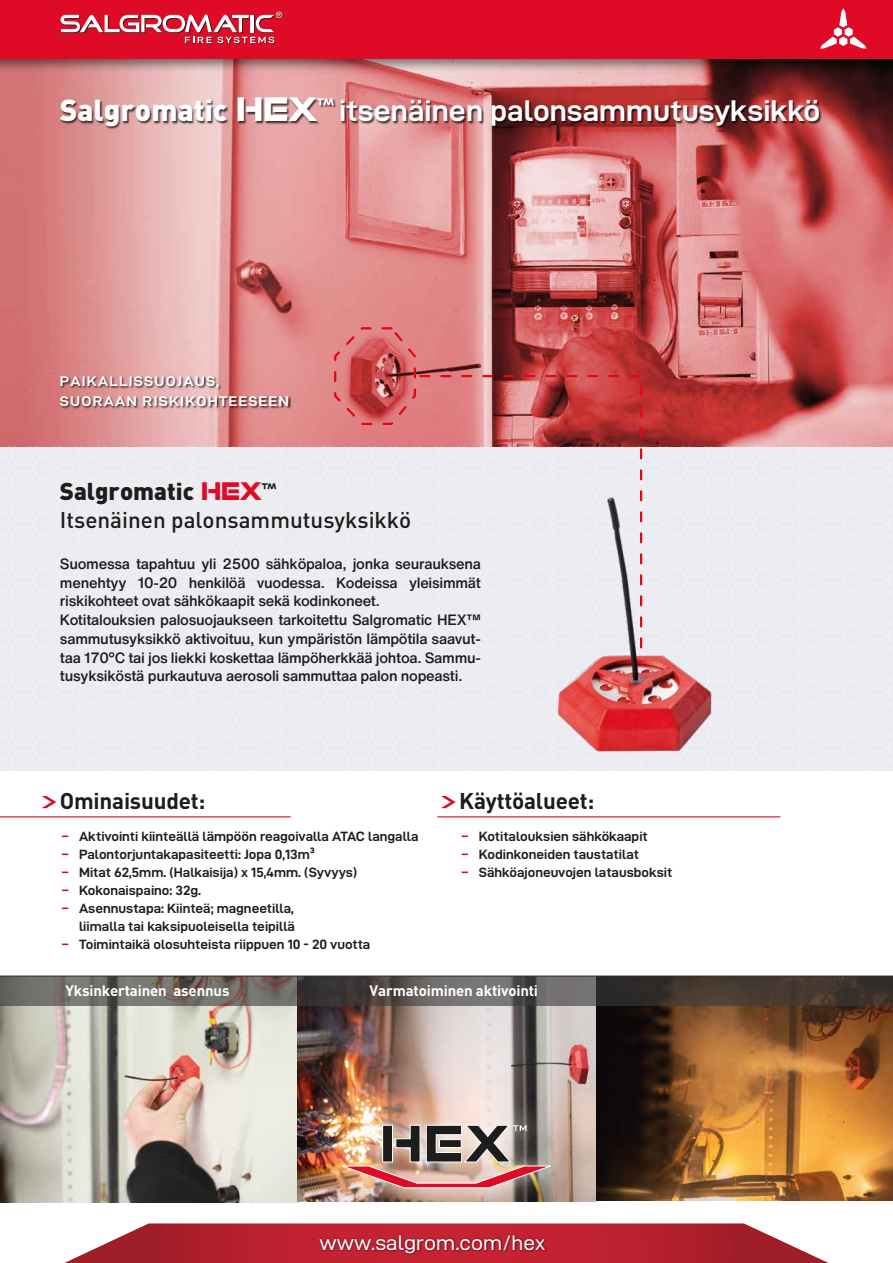
<style>
.page{position:relative;width:893px;height:1263px;background:#fff}
.page>*{position:absolute;margin:0;border:0;box-sizing:border-box;transform-origin:0 0}
.t1{font:30px "D DIN Exp Bold";color:#fff}
.t2{font:900 24px "DIN Pro";color:#1d1d1b}
.t3{font:500 22.5px "DIN Pro";color:#1d1d1b}
.t4{font:700 22.5px "DIN Pro";letter-spacing:-.01em;color:#1d1d1b}
.t5{font:21px "D DIN Exp";color:#fff}
.t6{font:700 15px "DIN Pro";letter-spacing:-.01em;color:#fff}
.t7{font:500 14.7px/18.8px "Helvetica Now Text";letter-spacing:-.02em;color:#1d1d1b}
.t8{font:13.95px/19.6px "D DIN Exp Bold";letter-spacing:.075em;color:#fff;scale:1.07 1}
.t9{font:13.5px/18px "D DIN Exp Bold";color:#1d1d1b;text-align:right}
.s1{font-family:"DIN Pro";font-weight:900}
.s2{font-family:"Good Timing Rg";font-weight:700;font-size:36px}
.s3{font-family:"Good Timing Rg";font-weight:700;font-size:27px;color:#de0a26}
.s4{color:#de0a26}
</style>
<div class="page">
<img style="left:0;top:1006px;width:893px;height:196px">
<img style="left:0;top:76px;width:893px;height:371px">
<svg style="left:64px;top:1223px;width:765px;height:40px"></svg>
<img style="left:0;top:59px;width:893px;height:17px">
<div style="left:0;top:0;width:893px;height:59px;background:#de0a26"></div>
<svg style="left:820px;top:8px;width:46px;height:40px"></svg>
<svg style="left:42px;top:796px;width:14px;height:12px"></svg>
<hr style="left:0;top:816px;width:291px;height:1px;background:#de0a26">
<img style="left:317px;top:1230px;width:231px;height:27px">
<hr style="left:437px;top:816px;width:343px;height:1px;background:#de0a26">
<svg style="left:61px;top:12px;width:222px;height:32px"></svg>
<img style="left:59px;top:373px;width:235px;height:39px">
<svg style="left:441px;top:796px;width:15px;height:12px"></svg>
<img style="left:58px;top:81px;width:767px;height:55px">
<img style="left:306px;top:1082px;width:281px;height:148px">
<img style="left:320px;top:1102px;width:253px;height:108px">
<img style="left:339px;top:1124px;width:215px;height:64px">
<div style="left:0;top:447px;width:893px;height:323px;background:#ebecf1"></div>
<svg style="left:0;top:976px;width:893px;height:30px;background:#57514d"></svg>
<svg style="left:418px;top:374px;width:225px;height:97px"></svg>
<svg style="left:333px;top:325px;width:84px;height:101px;background:#d16465"></svg>
<img style="left:499px;top:471px;width:274px;height:300px">
<h1 class="t1" style="left:60px;top:95px;width:762px"><span class="s1">Salgromatic</span> <span class="s2">HEX</span><sup>™</sup> itsenäinen palonsammutusyksikkö</h1>
<p class="t8" style="left:60px;top:371px;width:216px">PAIKALLISSUOJAUS,<br>SUORAAN RISKIKOHTEESEEN</p>
<h2 class="t2" style="left:60px;top:475px;width:218px">Salgromatic <span class="s3">HEX</span><sup>™</sup></h2>
<h3 class="t3" style="left:60px;top:505px;width:353px">Itsenäinen palonsammutusyksikkö</h3>
<p class="t7" style="left:60px;top:554px;width:423px">Suomessa tapahtuu yli 2500 sähköpaloa, jonka seurauksena menehtyy 10-20 henkilöä vuodessa. Kodeissa yleisimmät riskikohteet ovat sähkökaapit sekä kodinkoneet.<br>Kotitalouksien palosuojaukseen tarkoitettu Salgromatic HEX™ sammutusyksikkö aktivoituu, kun ympäristön lämpötila saavut&shy;taa 170°C tai jos liekki koskettaa lämpöherkkää johtoa. Sammu&shy;tusyksiköstä purkautuva aerosoli sammuttaa palon nopeasti.</p>
<h3 class="t4" style="left:60px;top:786px;width:147px">Ominaisuudet:</h3>
<p class="t9" style="left:62px;top:827px;width:358px"><span class="s4">–</span> Aktivointi kiinteällä lämpöön reagoivalla ATAC langalla</p>
<p class="t9" style="left:62px;top:845px;width:254px"><span class="s4">–</span> Palontorjuntakapasiteetti: Jopa 0,13m³</p>
<p class="t9" style="left:62px;top:863px;width:297px"><span class="s4">–</span> Mitat 62,5mm. (Halkaisija) x 15,4mm. (Syvyys)</p>
<p class="t9" style="left:62px;top:881px;width:140px"><span class="s4">–</span> Kokonaispaino: 32g.</p>
<p class="t9" style="left:62px;top:899px;width:234px"><span class="s4">–</span> Asennustapa: Kiinteä; magneetilla, liimalla tai kaksipuoleisella teipillä</p>
<p class="t9" style="left:62px;top:935px;width:310px"><span class="s4">–</span> Toimintaikä olosuhteista riippuen 10 - 20 vuotta</p>
<h3 class="t4" style="left:459px;top:786px;width:137px">Käyttöalueet:</h3>
<p class="t9" style="left:462px;top:827px;width:188px"><span class="s4">–</span> Kotitalouksien sähkökaapit</p>
<p class="t9" style="left:462px;top:845px;width:179px"><span class="s4">–</span> Kodinkoneiden taustatilat</p>
<p class="t9" style="left:462px;top:863px;width:212px"><span class="s4">–</span> Sähköajoneuvojen latausboksit</p>
<p class="t6" style="left:65px;top:981px;width:166px">Yksinkertainen asennus</p>
<p class="t6" style="left:370px;top:981px;width:170px">Varmatoiminen aktivointi</p>
<h3 class="t5" style="left:320px;top:1231px;width:227px">www.salgrom.com/hex</h3>
</div>
